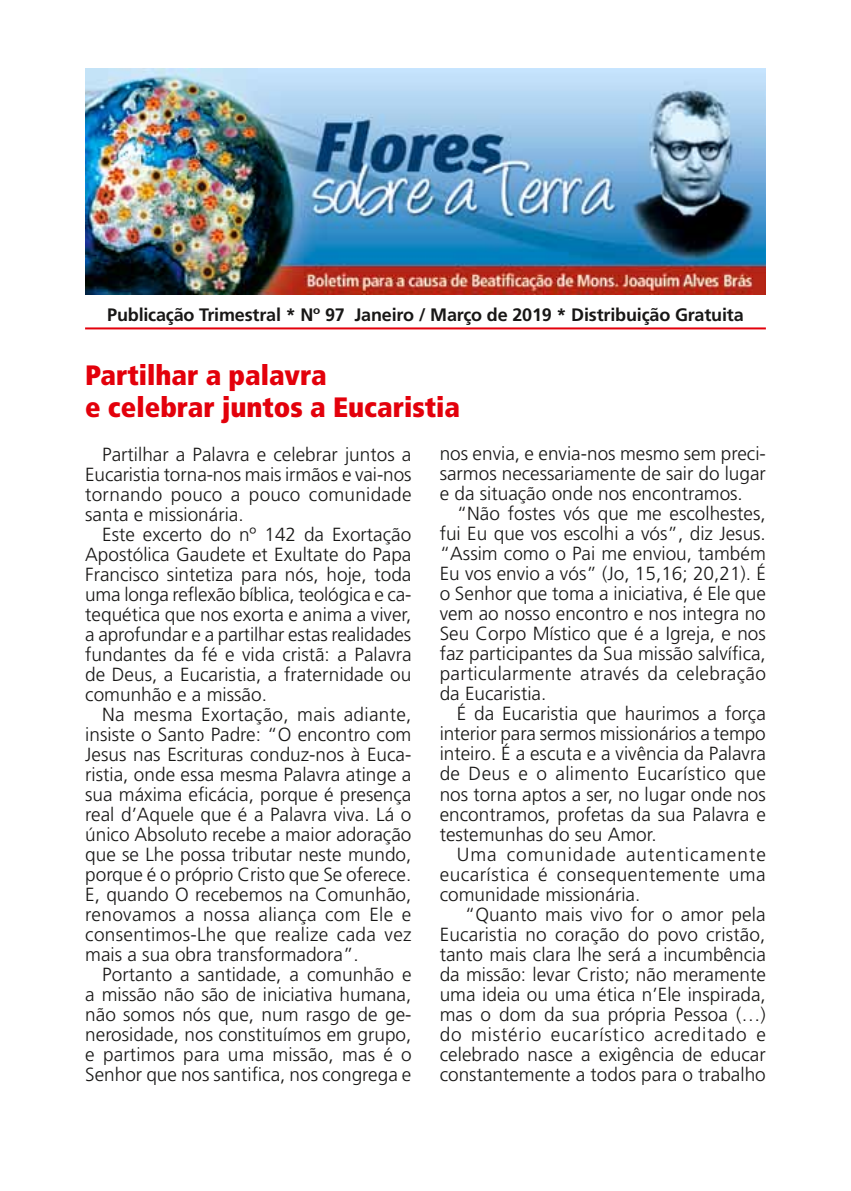
<style>
.page{position:relative;width:851px;height:1191px;background:#fff}
.page>*{position:absolute;margin:0;border:0;box-sizing:border-box;transform-origin:0 0}
.t1{font:900 condensed 28px/32px "Frutiger";color:#e3000b}
.t2{font:300 19px/20px "Frutiger LT Std";color:#181716;text-align:justify}
.t3{font:700 18px "Frutiger LT Std";letter-spacing:-.01em;color:#181716}
</style>
<div class="page">
<hr style="left:85px;top:327px;width:680px;height:2px;background:#e3000b">
<img style="left:85px;top:68px;width:680px;height:227px">
<p class="t3" style="left:107px;top:304px;width:638px">Publicação Trimestral * Nº 97 Janeiro / Março de 2019 * Distribuição Gratuita</p>
<h1 class="t1" style="left:85px;top:359px;width:376px">Partilhar a palavra<br>e celebrar juntos a Eucaristia</h1>
<p class="t2" style="left:85px;top:444px;width:328px;text-indent:17px">Partilhar a Palavra e celebrar juntos a Eucaristia torna-nos mais irmãos e vai-nos tornando pouco a pouco comunidade santa e missionária.</p>
<p class="t2" style="left:85px;top:524px;width:328px;text-indent:17px">Este excerto do nº 142 da Exortação Apostólica Gaudete et Exultate do Papa Francisco sintetiza para nós, hoje, toda uma longa reflexão bíblica, teológica e ca&shy;tequética que nos exorta e anima a viver, a aprofundar e a partilhar estas realidades fundantes da fé e vida cristã: a Palavra de Deus, a Eucaristia, a fraternidade ou comunhão e a missão.</p>
<p class="t2" style="left:85px;top:704px;width:328px;text-indent:17px">Na mesma Exortação, mais adiante, insiste o Santo Padre: “O encontro com Jesus nas Escrituras conduz-nos à Euca&shy;ristia, onde essa mesma Palavra atinge a sua máxima eficácia, porque é presença real d’Aquele que é a Palavra viva. Lá o único Absoluto recebe a maior adoração que se Lhe possa tributar neste mundo, porque é o próprio Cristo que Se oferece.<br>E, quando O recebemos na Comunhão, renovamos a nossa aliança com Ele e consentimos-Lhe que realize cada vez mais a sua obra transformadora”.</p>
<p class="t2" style="left:85px;top:964px;width:328px;text-indent:17px">Portanto a santidade, a comunhão e a missão não são de iniciativa humana, não somos nós que, num rasgo de ge&shy;nerosidade, nos constituímos em grupo, e partimos para uma missão, mas é o Senhor que nos santifica, nos congrega e</p>
<p class="t2" style="left:439px;top:444px;width:328px">nos envia, e envia-nos mesmo sem preci&shy;sarmos necessariamente de sair do lugar e da situação onde nos encontramos.</p>
<p class="t2" style="left:439px;top:504px;width:328px;text-indent:17px">“Não fostes vós que me escolhestes, fui Eu que vos escolhi a vós”, diz Jesus. “Assim como o Pai me enviou, também Eu vos envio a vós” (Jo, 15,16; 20,21). É o Senhor que toma a iniciativa, é Ele que vem ao nosso encontro e nos integra no Seu Corpo Místico que é a Igreja, e nos faz participantes da Sua missão salvífica, particularmente através da celebração da Eucaristia.</p>
<p class="t2" style="left:439px;top:704px;width:327px;text-indent:17px">É da Eucaristia que haurimos a força interior para sermos missionários a tempo inteiro. É a escuta e a vivência da Palavra de Deus e o alimento Eucarístico que nos torna aptos a ser, no lugar onde nos encontramos, profetas da sua Palavra e testemunhas do seu Amor.</p>
<p class="t2" style="left:439px;top:844px;width:328px;text-indent:17px">Uma comunidade autenticamente eucarística é consequentemente uma comunidade missionária.</p>
<p class="t2" style="left:439px;top:904px;width:327px;text-indent:25px">“Quanto mais vivo for o amor pela Eucaristia no coração do povo cristão, tanto mais clara lhe será a incumbência da missão: levar Cristo; não meramente uma ideia ou uma ética n’Ele inspirada, mas o dom da sua própria Pessoa (…) do mistério eucarístico acreditado e celebrado nasce a exigência de educar constantemente a todos para o trabalho</p>
</div>
